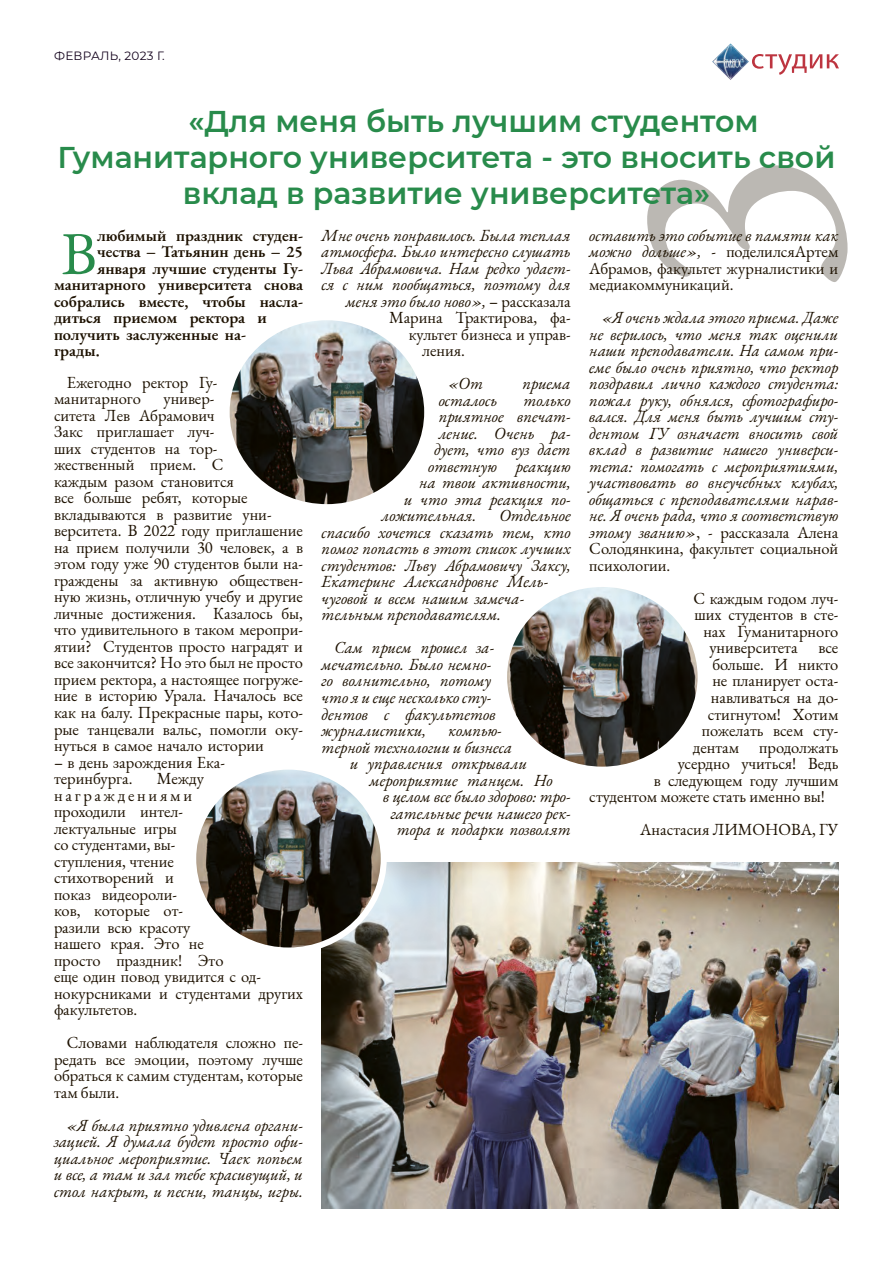
<style>
.page{position:relative;width:893px;height:1263px;background:#fff}
.page>*{position:absolute;margin:0;border:0;box-sizing:border-box;transform-origin:0 0}
.t1{font:300px "EB Garamond";color:#1d1100}
.лид{font:60.75px "EB Garamond";color:#288b4b}
.заг{font:600 30px "Montserrat";color:#288b4b}
.t2{font:16.5px/16.5px "EB Garamond";color:#1d1100}
.t3{font:italic 16.5px/16.5px "EB Garamond";color:#1d1100;text-align:justify}
.лид-2{font:600 16.5px "EB Garamond";color:#1d1100}
.t4{font:12px "Montserrat";letter-spacing:.02em;color:#13021c}
.s1{font-style:italic}
.s2{font-style:normal}
</style>
<div class="page">
<svg style="left:752px;top:54px;width:87px;height:21px"></svg>
<img style="left:712px;top:43px;width:37px;height:37px">
<img style="left:322px;top:862px;width:517px;height:347px">
<img style="left:197px;top:771px;width:187px;height:179px">
<div style="left:190px;top:764px;width:197px;height:189px;border:6px solid #fff;border-radius:50%"></div>
<img style="left:230px;top:320px;width:194px;height:184px">
<img style="left:507px;top:587px;width:191px;height:180px">
<p class="t4" style="left:54px;top:48px;width:112px">ФЕВРАЛЬ, 2023 Г.</p>
<p class="заг" style="left:188px;top:100px;width:572px">«Для меня быть лучшим студентом</p>
<p class="заг" style="left:58px;top:136px;width:779px">Гуманитарного университета - это вносить свой</p>
<p class="заг" style="left:183px;top:172px;width:529px">вклад в развитие университета»</p>
<p class="лид" style="left:61px;top:214px;width:37px">В</p>
<p class="лид-2" style="left:97px;top:224px;width:208px">любимый праздник студен-</p>
<h1 class="t1" style="left:541px;top:297px;width:145px;rotate:-90deg">3</h1>
<p class="t2" style="left:589px;top:227px;width:251px;text-align:justify"><span class="s1">оставить это событие в памяти как можно дольше»,</span> - поделилсяАртем Абрамов, факультет журналистики и медиакоммуникаций.</p>
<p class="t3" style="left:589px;top:310px;width:251px;text-indent:13px">«Я очень ждала этого приема. Даже не верилось, что меня так оценили наши преподаватели. На самом при&shy;еме было очень приятно, что ректор поздравил лично каждого студента: пожал руку, обнялся, сфотографиро&shy;вался. Для меня быть лучшим сту&shy;дентом ГУ означает вносить свой вклад в развитие нашего универси&shy;тета: помогать с мероприятиями, участвовать во внеучебных клубах, общаться с преподавателями нарав&shy;не. Я очень рада, что я соответствую этому званию»<span class="s2">, - рассказала Алена Солодянкина, факультет социальной психологии.</span></p>
<p class="t2" style="left:694px;top:590px;width:146px">С каждым годом луч-</p>
<p class="t2" style="left:694px;top:607px;width:146px">ших студентов в сте-</p>
<p class="t2" style="left:703px;top:623px;width:137px">нах Гуманитарного</p>
<p class="t2" style="left:709px;top:640px;width:90px">университета</p>
<p class="t2" style="left:818px;top:640px;width:21px">все</p>
<p class="t2" style="left:712px;top:656px;width:128px">больше. И никто</p>
<p class="t2" style="left:712px;top:673px;width:128px">не планирует оста-</p>
<p class="t2" style="left:711px;top:689px;width:129px">навливаться на до-</p>
<p class="t2" style="left:708px;top:706px;width:132px">стигнутом! Хотим</p>
<p class="t2" style="left:702px;top:722px;width:138px">пожелать всем сту-</p>
<p class="t2" style="left:693px;top:739px;width:147px">дентам продолжать</p>
<p class="t2" style="left:678px;top:755px;width:162px">усердно учиться! Ведь</p>
<p class="t2" style="left:654px;top:772px;width:186px">в следующем году лучшим</p>
<p class="t2" style="left:589px;top:788px;width:237px">студентом можете стать именно вы!</p>
<p class="t2" style="left:640px;top:821px;width:200px">Анастасия ЛИМОНОВА, ГУ</p>
<p class="t3" style="left:322px;top:227px;width:250px">Мне очень понравилось. Была теплая</p>
<p class="t3" style="left:322px;top:244px;width:250px">атмосфера. Было интересно слушать</p>
<p class="t3" style="left:322px;top:260px;width:251px">Льва Абрамовича. Нам редко удает-</p>
<p class="t3" style="left:322px;top:277px;width:250px">ся с ним пообщаться, поэтому для</p>
<p class="t3" style="left:346px;top:293px;width:226px">меня это было ново», <span class="s2">– рассказала</span></p>
<p class="t2" style="left:389px;top:310px;width:183px">Марина Трактирова, фа-</p>
<p class="t2" style="left:409px;top:326px;width:164px">культет бизнеса и управ-</p>
<p class="t2" style="left:422px;top:343px;width:44px">ления.</p>
<p class="t3" style="left:448px;top:376px;width:36px">«От</p>
<p class="t3" style="left:522px;top:376px;width:50px">приема</p>
<p class="t3" style="left:439px;top:392px;width:60px">осталось</p>
<p class="t3" style="left:523px;top:392px;width:49px">только</p>
<p class="t3" style="left:439px;top:409px;width:133px">приятное впечат-</p>
<p class="t3" style="left:439px;top:425px;width:133px">ление. Очень ра-</p>
<p class="t3" style="left:434px;top:442px;width:138px">дует, что вуз дает</p>
<p class="t3" style="left:428px;top:458px;width:144px">ответную реакцию</p>
<p class="t3" style="left:419px;top:475px;width:153px">на твои активности,</p>
<p class="t3" style="left:404px;top:491px;width:168px">и что эта реакция по-</p>
<p class="t3" style="left:382px;top:508px;width:96px">ложительная.</p>
<p class="лид-2" style="left:97px;top:241px;width:208px">чества – Татьянин день – 25</p>
<p class="лид-2" style="left:97px;top:257px;width:208px">января лучшие студенты Гу-</p>
<p class="лид-2" style="left:54px;top:274px;width:250px">манитарного университета снова</p>
<p class="лид-2" style="left:54px;top:290px;width:251px">собрались вместе, чтобы насла-</p>
<p class="лид-2" style="left:54px;top:307px;width:215px">диться приемом ректора и</p>
<p class="лид-2" style="left:54px;top:323px;width:194px">получить заслуженные на-</p>
<p class="лид-2" style="left:54px;top:340px;width:47px">грады.</p>
<p class="t2" style="left:54px;top:374px;width:165px;text-indent:13px">Ежегодно ректор Гу&shy;манитарного</p>
<p class="t2" style="left:54px;top:391px;width:250px;text-indent:109px">универ-<br>ситета Лев Абрамович<br>Закс приглашает луч-<br>ших студентов на тор-<br>жественный прием. С<br>каждым разом становится<br>все больше ребят, которые вкладываются в развитие уни&shy;верситета. В 2022 году приглашение на прием получили 30 человек, а в этом году уже 90 студентов были на&shy;граждены за активную обществен&shy;ную жизнь, отличную учебу и другие личные достижения. Казалось бы, что удивительного в таком меропри&shy;ятии? Студентов просто наградят и все закончится? Но это был не просто прием ректора, а настоящее погруже&shy;ние в историю Урала. Началось все как на балу. Прекрасные пары, кото&shy;рые танцевали вальс, помогли оку&shy;нуться в самое начало истории</p>
<p class="t2" style="left:54px;top:754px;width:173px">– в день зарождения Ека&shy;теринбурга.</p>
<p class="t3" style="left:322px;top:508px;width:251px;text-align:left;text-indent:178px">Отдельное спасибо хочется сказать тем, кто помог попасть в этот список лучших студентов: Льву Абрамовичу Заксу,<br>Екатерине Александровне Мель&shy;чуговой и всем нашим замеча&shy;тельным преподавателям.</p>
<p class="t3" style="left:322px;top:640px;width:176px;text-align:left;text-indent:13px">Сам прием прошел за&shy;мечательно. Было немно&shy;го волнительно, потому что я и еще несколько сту&shy;дентов с факультетов журналистики,</p>
<p class="t3" style="left:448px;top:722px;width:55px">компью-</p>
<p class="t3" style="left:322px;top:739px;width:192px">терной технологии и бизнеса</p>
<p class="t3" style="left:350px;top:755px;width:179px">и управления открывали</p>
<p class="t3" style="left:370px;top:772px;width:184px">мероприятие танцем. Но</p>
<p class="t3" style="left:383px;top:788px;width:189px">в целом все было здорово: тро-</p>
<p class="t3" style="left:391px;top:805px;width:182px">гательные речи нашего рек-</p>
<p class="t3" style="left:397px;top:821px;width:176px">тора и подарки позволят</p>
<p class="t2" style="left:54px;top:770px;width:250px;text-indent:103px">Между награждениями<br>проходили интел-<br>лектуальные игры<br>со студентами, вы-<br>ступления, чтение<br>стихотворений и<br>показ видеороли-<br>ков, которые от-<br>разили всю красоту<br>нашего края. Это не<br>просто праздник! Это<br>еще один повод увидится с од&shy;нокурсниками и студентами других факультетов.</p>
<p class="t2" style="left:54px;top:1034px;width:250px;text-align:justify;text-indent:13px">Словами наблюдателя сложно пе&shy;редать все эмоции, поэтому лучше обраться к самим студентам, которые там были.</p>
<p class="t3" style="left:54px;top:1117px;width:250px;text-indent:13px">«Я была приятно удивлена органи&shy;зацией. Я думала будет просто офи&shy;циальное мероприятие. Чаек попьем и все, а там и зал тебе красивущий, и стол накрыт, и песни, танцы, игры.</p>
</div>
